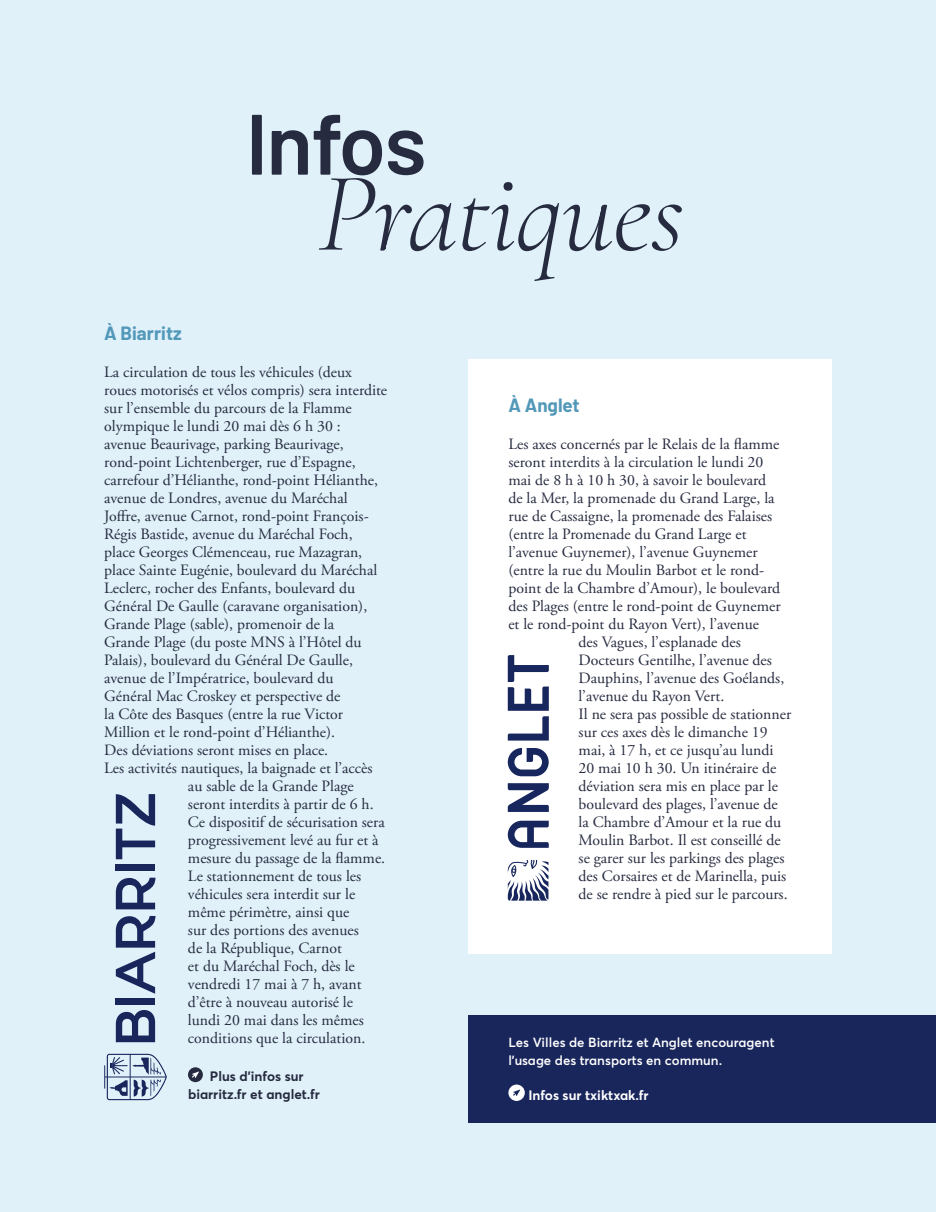
<style>
.page{position:relative;width:936px;height:1212px;background:#fff}
.page>*{position:absolute;margin:0;border:0;box-sizing:border-box;transform-origin:0 0}
.t1{font:italic 300 114px "Cormorant Garamond";letter-spacing:-.01em;color:#262b3f}
.t2{font:600 85.5px "Barlow";letter-spacing:-.02em;color:#262b3f}
.t3{font:700 18.75px "Barlow";color:#5298b9}
.t4{font:15.75px "Adobe Garamond Pro";color:#262b3f}
.t5{font:700 13.5px/18px "Averta";color:#262b3f;text-align:center}
.t6{font:700 13.5px "Averta";color:#fff}
.t7{font:600 13.2px/18px "Averta";color:#fff}
</style>
<div class="page">
<div style="left:0;top:0;width:935px;height:1212px;background:#e0f1fa"></div>
<div style="left:468px;top:1015px;width:467px;height:108px;background:#19265c"></div>
<div style="left:509px;top:1085px;width:15px;height:15px;background:#fff;border-radius:50%"></div>
<div style="left:508px;top:1084px;width:16px;height:17px;border:2px solid #fff;border-radius:50%"></div>
<svg style="left:513px;top:1089px;width:7px;height:7px"></svg>
<div style="left:188px;top:1067px;width:15px;height:15px;background:#262b3f;border-radius:50%"></div>
<svg style="left:192px;top:1071px;width:7px;height:7px"></svg>
<svg style="left:116px;top:1010px;width:39px;height:32px"></svg>
<div style="left:116px;top:998px;width:39px;height:6px;background:#19265c"></div>
<svg style="left:116px;top:878px;width:39px;height:31px"></svg>
<div style="left:116px;top:864px;width:39px;height:7px;background:#19265c"></div>
<svg style="left:116px;top:794px;width:39px;height:65px"></svg>
<svg style="left:116px;top:916px;width:39px;height:78px"></svg>
<svg style="left:104px;top:1054px;width:63px;height:46px"></svg>
<div style="left:468px;top:359px;width:363px;height:594px;background:#fff"></div>
<svg style="left:507px;top:655px;width:42px;height:193px"></svg>
<svg style="left:508px;top:860px;width:40px;height:41px"></svg>
<p class="t3" style="left:104px;top:319px;width:79px">À Biarritz</p>
<h2 class="t2" style="left:246px;top:81px;width:182px">Infos</h2>
<h1 class="t1" style="left:318px;top:125px;width:368px">Pratiques</h1>
<p class="t4" style="left:104px;top:363px;width:249px">La circulation de tous les véhicules (deux</p>
<p class="t4" style="left:104px;top:381px;width:284px">roues motorisés et vélos compris) sera interdite</p>
<p class="t4" style="left:104px;top:399px;width:249px">sur l’ensemble du parcours de la Flamme</p>
<p class="t4" style="left:104px;top:417px;width:238px">olympique le lundi 20 mai dès 6 h 30 :</p>
<p class="t4" style="left:104px;top:435px;width:241px">avenue Beaurivage, parking Beaurivage,</p>
<p class="t4" style="left:104px;top:453px;width:253px">rond-point Lichtenberger, rue d’Espagne,</p>
<p class="t4" style="left:104px;top:471px;width:275px">carrefour d’Hélianthe, rond-point Hélianthe,</p>
<p class="t4" style="left:104px;top:489px;width:245px">avenue de Londres, avenue du Maréchal</p>
<p class="t4" style="left:104px;top:507px;width:266px">Joffre, avenue Carnot, rond-point François-</p>
<p class="t4" style="left:104px;top:525px;width:250px">Régis Bastide, avenue du Maréchal Foch,</p>
<p class="t4" style="left:104px;top:543px;width:259px">place Georges Clémenceau, rue Mazagran,</p>
<p class="t4" style="left:104px;top:561px;width:274px">place Sainte Eugénie, boulevard du Maréchal</p>
<p class="t4" style="left:104px;top:579px;width:252px">Leclerc, rocher des Enfants, boulevard du</p>
<p class="t4" style="left:104px;top:597px;width:264px">Général De Gaulle (caravane organisation),</p>
<p class="t4" style="left:104px;top:615px;width:231px">Grande Plage (sable), promenoir de la</p>
<p class="t4" style="left:104px;top:633px;width:259px">Grande Plage (du poste MNS à l’Hôtel du</p>
<p class="t4" style="left:104px;top:651px;width:250px">Palais), boulevard du Général De Gaulle,</p>
<p class="t4" style="left:104px;top:669px;width:231px">avenue de l’Impératrice, boulevard du</p>
<p class="t4" style="left:104px;top:687px;width:238px">Général Mac Croskey et perspective de</p>
<p class="t4" style="left:104px;top:705px;width:240px">la Côte des Basques (entre la rue Victor</p>
<p class="t4" style="left:104px;top:723px;width:232px">Million et le rond-point d’Hélianthe).</p>
<p class="t4" style="left:104px;top:741px;width:225px">Des déviations seront mises en place.</p>
<p class="t4" style="left:104px;top:759px;width:270px">Les activités nautiques, la baignade et l’accès</p>
<p class="t4" style="left:188px;top:777px;width:167px">au sable de la Grande Plage</p>
<p class="t4" style="left:188px;top:795px;width:187px">seront interdits à partir de 6 h.</p>
<p class="t4" style="left:188px;top:813px;width:198px">Ce dispositif de sécurisation sera</p>
<p class="t4" style="left:188px;top:831px;width:192px">progressivement levé au fur et à</p>
<p class="t4" style="left:188px;top:849px;width:199px">mesure du passage de la flamme.</p>
<p class="t4" style="left:188px;top:867px;width:175px">Le stationnement de tous les</p>
<p class="t4" style="left:188px;top:885px;width:169px">véhicules sera interdit sur le</p>
<p class="t4" style="left:188px;top:903px;width:163px">même périmètre, ainsi que</p>
<p class="t4" style="left:188px;top:921px;width:172px">sur des portions des avenues</p>
<p class="t4" style="left:188px;top:939px;width:155px">de la République, Carnot</p>
<p class="t4" style="left:188px;top:957px;width:168px">et du Maréchal Foch, dès le</p>
<p class="t4" style="left:188px;top:975px;width:175px">vendredi 17 mai à 7 h, avant</p>
<p class="t4" style="left:188px;top:993px;width:167px">d’être à nouveau autorisé le</p>
<p class="t4" style="left:188px;top:1011px;width:177px">lundi 20 mai dans les mêmes</p>
<p class="t4" style="left:188px;top:1029px;width:179px">conditions que la circulation.</p>
<p class="t5" style="left:188px;top:1067px;width:133px">Plus d’infos sur biarritz.fr et anglet.fr</p>
<p class="t3" style="left:508px;top:391px;width:73px">À Anglet</p>
<p class="t4" style="left:508px;top:435px;width:272px">Les axes concernés par le Relais de la flamme</p>
<p class="t4" style="left:508px;top:453px;width:256px">seront interdits à la circulation le lundi 20</p>
<p class="t4" style="left:508px;top:471px;width:259px">mai de 8 h à 10 h 30, à savoir le boulevard</p>
<p class="t4" style="left:508px;top:489px;width:268px">de la Mer, la promenade du Grand Large, la</p>
<p class="t4" style="left:508px;top:507px;width:265px">rue de Cassaigne, la promenade des Falaises</p>
<p class="t4" style="left:508px;top:525px;width:240px">(entre la Promenade du Grand Large et</p>
<p class="t4" style="left:508px;top:543px;width:251px">l’avenue Guynemer), l’avenue Guynemer</p>
<p class="t4" style="left:508px;top:561px;width:257px">(entre la rue du Moulin Barbot et le rond-</p>
<p class="t4" style="left:508px;top:579px;width:273px">point de la Chambre d’Amour), le boulevard</p>
<p class="t4" style="left:508px;top:597px;width:274px">des Plages (entre le rond-point de Guynemer</p>
<p class="t4" style="left:508px;top:615px;width:252px">et le rond-point du Rayon Vert), l’avenue</p>
<p class="t4" style="left:578px;top:633px;width:164px">des Vagues, l’esplanade des</p>
<p class="t4" style="left:578px;top:651px;width:195px">Docteurs Gentilhe, l’avenue des</p>
<p class="t4" style="left:578px;top:669px;width:207px">Dauphins, l’avenue des Goélands,</p>
<p class="t4" style="left:578px;top:687px;width:147px">l’avenue du Rayon Vert.</p>
<p class="t4" style="left:578px;top:705px;width:214px">Il ne sera pas possible de stationner</p>
<p class="t4" style="left:578px;top:723px;width:190px">sur ces axes dès le dimanche 19</p>
<p class="t4" style="left:578px;top:741px;width:196px">mai, à 17 h, et ce jusqu’au lundi</p>
<p class="t4" style="left:578px;top:759px;width:199px">20 mai 10 h 30. Un itinéraire de</p>
<p class="t4" style="left:578px;top:777px;width:201px">déviation sera mis en place par le</p>
<p class="t4" style="left:578px;top:795px;width:200px">boulevard des plages, l’avenue de</p>
<p class="t4" style="left:578px;top:813px;width:204px">la Chambre d’Amour et la rue du</p>
<p class="t4" style="left:578px;top:831px;width:203px">Moulin Barbot. Il est conseillé de</p>
<p class="t4" style="left:578px;top:849px;width:207px">se garer sur les parkings des plages</p>
<p class="t4" style="left:578px;top:867px;width:209px">des Corsaires et de Marinella, puis</p>
<p class="t4" style="left:578px;top:885px;width:210px">de se rendre à pied sur le parcours.</p>
<p class="t7" style="left:508px;top:1033px;width:267px">Les Villes de Biarritz et Anglet encouragent l’usage des transports en commun.</p>
<p class="t6" style="left:528px;top:1086px;width:122px">Infos sur txiktxak.fr</p>
</div>
